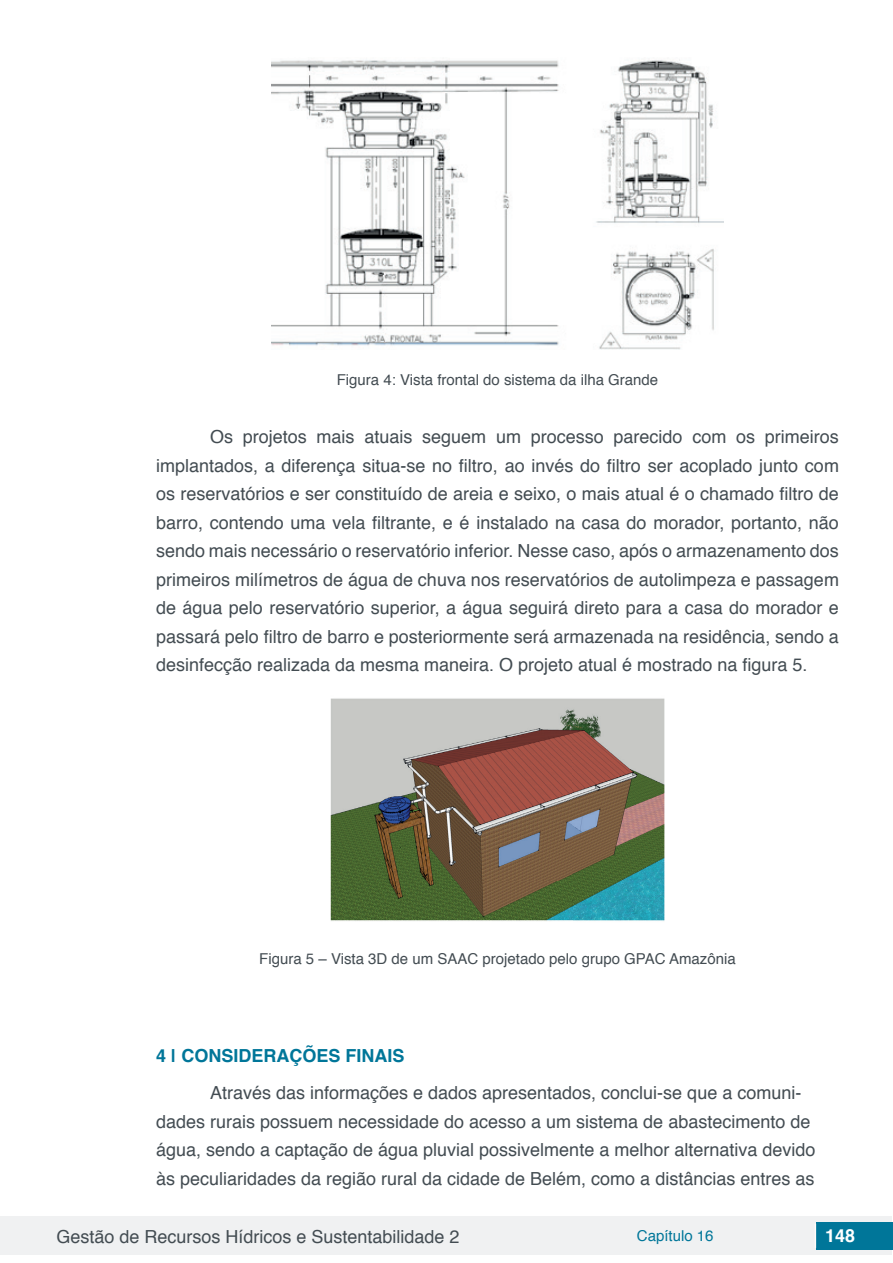
<style>
.page{position:relative;width:893px;height:1263px;background:#fff}
.page>*{position:absolute;margin:0;border:0;box-sizing:border-box;transform-origin:0 0}
.t1{font:18px/28.5px "Helvetica";color:#434c52;text-align:justify}
.t2{font:700 18px "Helvetica";color:#007699}
.t3{font:700 18px "Helvetica";color:#fff}
.t4{font:15px "Helvetica";color:#434c52}
.t5{font:15px "Helvetica";color:#007699}
</style>
<div class="page">
<div style="left:1px;top:1216px;width:891px;height:38px;background:#f0f1f2"></div>
<div style="left:816px;top:1222px;width:77px;height:27px;background:#007699"></div>
<svg style="left:815px;top:1224px;width:1px;height:24px"></svg>
<img style="left:271px;top:60px;width:453px;height:290px">
<img style="left:330px;top:698px;width:335px;height:223px">
<p class="t4" style="left:337px;top:368px;width:323px">Figura 4: Vista frontal do sistema da ilha Grande</p>
<p class="t1" style="left:156px;top:423px;width:684px;text-indent:54px">Os projetos mais atuais seguem um processo parecido com os primeiros implantados, a diferença situa-se no filtro, ao invés do filtro ser acoplado junto com os reservatórios e ser constituído de areia e seixo, o mais atual é o chamado filtro de barro, contendo uma vela filtrante, e é instalado na casa do morador, portanto, não sendo mais necessário o reservatório inferior. Nesse caso, após o armazenamento dos primeiros milímetros de água de chuva nos reservatórios de autolimpeza e passagem de água pelo reservatório superior, a água seguirá direto para a casa do morador e passará pelo filtro de barro e posteriormente será armazenada na residência, sendo a desinfecção realizada da mesma maneira. O projeto atual é mostrado na figura 5.</p>
<p class="t4" style="left:259px;top:947px;width:478px">Figura 5 – Vista 3D de um SAAC projetado pelo grupo GPAC Amazônia</p>
<p class="t2" style="left:156px;top:1041px;width:250px">4 | CONSIDERAÇÕES FINAIS</p>
<p class="t1" style="left:156px;top:1079px;width:661px;text-align:left;text-indent:54px">Através das informações e dados apresentados, conclui-se que a comuni&shy;dades rurais possuem necessidade do acesso a um sistema de abastecimento de água, sendo a captação de água pluvial possivelmente a melhor alternativa devido às peculiaridades da região rural da cidade de Belém, como a distâncias entres as</p>
<p class="t1" style="left:56px;top:1223px;width:405px">Gestão de Recursos Hídricos e Sustentabilidade 2</p>
<p class="t5" style="left:637px;top:1224px;width:78px">Capítulo 16</p>
<p class="t3" style="left:825px;top:1221px;width:32px">148</p>
</div>
